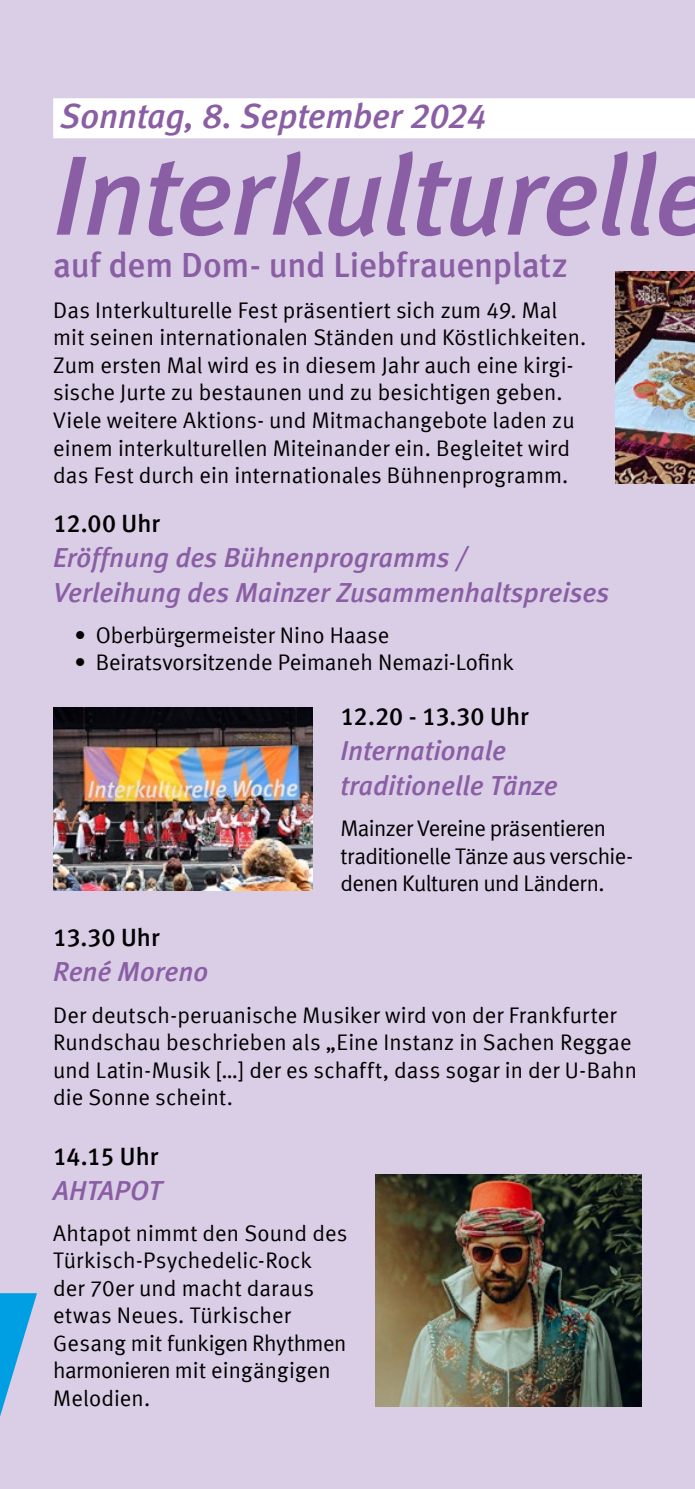
<style>
.page{position:relative;width:695px;height:1489px;background:#fff}
.page>*{position:absolute;margin:0;border:0;box-sizing:border-box;transform-origin:0 0}
.t1{font:italic 700 112.5px "Mainz Meta";letter-spacing:-.015em;color:#8a5ea4}
.t2{font:700 35px "Mainz Meta";letter-spacing:-.005em;color:#8a5ea4}
.t3{font:italic 700 35px "Mainz Meta";letter-spacing:-.005em;color:#8a5ea4}
.t4{font:italic 700 27.5px/35px "Mainz Meta";color:#8a5ea4}
.t5{font:700 25px "Mainz Meta";color:#000}
.t6{font:22.5px/27.5px "Mainz Meta";letter-spacing:.005em;color:#000}
.t7{font:22.5px/27.5px "Mainz Meta";letter-spacing:-.025em;color:#000}
</style>
<div class="page">
<div style="left:0;top:0;width:694px;height:1488px;background:#dacee7"></div>
<div style="left:53px;top:98px;width:641px;height:40px;background:#fff"></div>
<img style="left:615px;top:271px;width:79px;height:212px">
<img style="left:53px;top:707px;width:259px;height:183px">
<img style="left:376px;top:1174px;width:265px;height:231px">
<svg style="left:0;top:1293px;width:37px;height:124px"></svg>
<p class="t3" style="left:60px;top:95px;width:427px">Sonntag, 8. September 2024</p>
<p class="t1" style="left:53px;top:129px;width:659px">Interkulturelle</p>
<p class="t2" style="left:53px;top:244px;width:516px">auf dem Dom- und Liebfrauenplatz</p>
<p class="t6" style="left:53px;top:296px;width:534px">Das Interkulturelle Fest präsentiert sich zum 49. Mal mit seinen internationalen Ständen und Köstlichkeiten.<br>Zum ersten Mal wird es in diesem Jahr auch eine kirgi&shy;sische Jurte zu bestaunen und zu besichtigen geben.<br>Viele weitere Aktions- und Mitmachangebote laden zu einem interkulturellen Miteinander ein. Begleitet wird das Fest durch ein internationales Bühnenprogramm.</p>
<p class="t5" style="left:53px;top:509px;width:108px">12.00 Uhr</p>
<p class="t4" style="left:53px;top:539px;width:557px">Eröffnung des Bühnenprogramms /<br>Verleihung des Mainzer Zusammenhaltspreises</p>
<p class="t6" style="left:74px;top:621px;width:316px">• Oberbürgermeister Nino Haase</p>
<p class="t6" style="left:74px;top:648px;width:441px">• Beiratsvorsitzende Peimaneh Nemazi-Lofink</p>
<p class="t5" style="left:340px;top:701px;width:190px">12.20 - 13.30 Uhr</p>
<p class="t4" style="left:340px;top:732px;width:219px">Internationale traditionelle Tänze</p>
<p class="t7" style="left:340px;top:814px;width:294px">Mainzer Vereine präsentieren traditionelle Tänze aus verschie&shy;denen Kulturen und Ländern.</p>
<h5 class="t5" style="left:53px;top:923px;width:108px">13.30 Uhr</h5>
<p class="t4" style="left:53px;top:953px;width:156px">René Moreno</p>
<p class="t6" style="left:53px;top:1000px;width:585px">Der deutsch-peruanische Musiker wird von der Frankfurter Rundschau beschrieben als „Eine Instanz in Sachen Reggae und Latin-Musik […] der es schafft, dass sogar in der U-Bahn die Sonne scheint.</p>
<p class="t5" style="left:53px;top:1141px;width:107px">14.15 Uhr</p>
<p class="t4" style="left:53px;top:1171px;width:110px">AHTAPOT</p>
<p class="t6" style="left:53px;top:1218px;width:296px">Ahtapot nimmt den Sound des<br>Türkisch-Psychedelic-Rock der 70er und macht daraus etwas Neues. Türkischer<br>Gesang mit funkigen Rhythmen harmonieren mit eingängigen<br>Melodien.</p>
</div>
